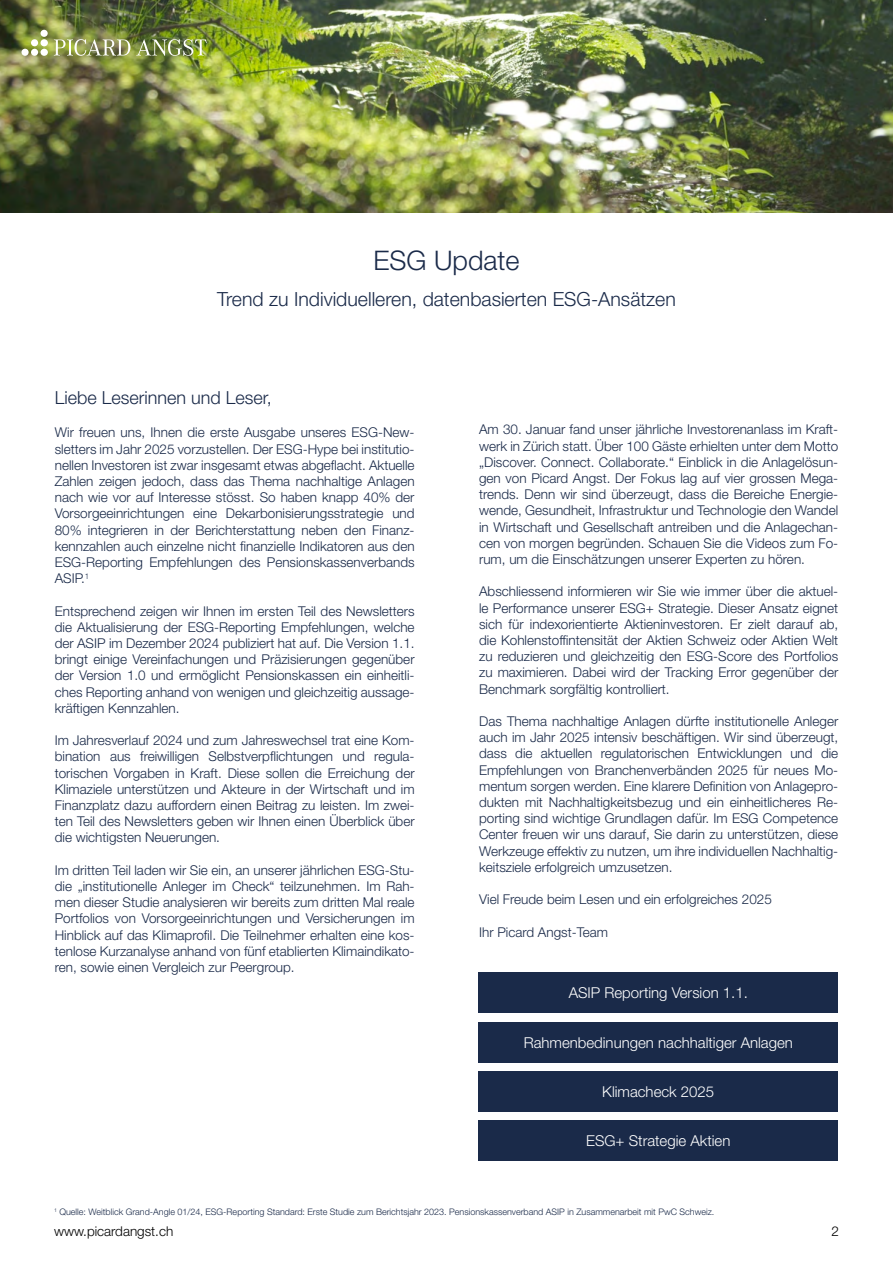
<style>
.page{position:relative;width:893px;height:1263px;background:#fff}
.page>*{position:absolute;margin:0;border:0;box-sizing:border-box;transform-origin:0 0}
.t1{font:300 27px "Helvetica Neue LT Std";color:#1a2a49}
.t2{font:300 19.5px "Helvetica Neue LT Std";color:#1a2a49}
.t3{font:300 18px "Helvetica Neue LT Std";color:#1a2a49}
.t4{font:300 15px "Helvetica Neue LT Std";color:#fff}
.t5{font:300 13.5px/16.2px "Helvetica Neue LT Std";color:#1a2a49;text-align:justify}
.t6{font:300 13.5px "Helvetica Neue LT Std";color:#000}
.t7{font:300 9px "Helvetica Neue LT Std";color:#1a2a49}
</style>
<div class="page">
<div style="left:478px;top:1071px;width:360px;height:41px;background:#1a2a49"></div>
<div style="left:478px;top:1022px;width:360px;height:41px;background:#1a2a49"></div>
<div style="left:478px;top:1120px;width:360px;height:41px;background:#1a2a49"></div>
<div style="left:478px;top:972px;width:360px;height:41px;background:#1a2a49"></div>
<img style="left:0;top:0;width:893px;height:213px">
<img style="left:22px;top:30px;width:185px;height:26px">
<h1 class="t1" style="left:373px;top:244px;width:148px">ESG Update</h1>
<h2 class="t2" style="left:217px;top:287px;width:460px">Trend zu Individuelleren, datenbasierten ESG-Ansätzen</h2>
<h3 class="t3" style="left:55px;top:387px;width:219px">Liebe Leserinnen und Leser,</h3>
<p class="t5" style="left:55px;top:424px;width:361px">Wir freuen uns, Ihnen die erste Ausgabe unseres ESG-New&shy;sletters im Jahr 2025 vorzustellen. Der ESG-Hype bei institutio&shy;nellen Investoren ist zwar insgesamt etwas abgeflacht. Aktuelle Zahlen zeigen jedoch, dass das Thema nachhaltige Anlagen nach wie vor auf Interesse stösst. So haben knapp 40% der Vorsorgeeinrichtungen eine Dekarbonisierungsstrategie und 80% integrieren in der Berichterstattung neben den Finanz&shy;kennzahlen auch einzelne nicht finanzielle Indikatoren aus den ESG-Reporting Empfehlungen des Pensionskassenverbands ASIP.<sup>1</sup></p>
<p class="t5" style="left:55px;top:602px;width:361px">Entsprechend zeigen wir Ihnen im ersten Teil des Newsletters die Aktualisierung der ESG-Reporting Empfehlungen, welche der ASIP im Dezember 2024 publiziert hat auf. Die Version 1.1. bringt einige Vereinfachungen und Präzisierungen gegenüber der Version 1.0 und ermöglicht Pensionskassen ein einheitli&shy;ches Reporting anhand von wenigen und gleichzeitig aussage&shy;kräftigen Kennzahlen.</p>
<p class="t5" style="left:55px;top:732px;width:361px">Im Jahresverlauf 2024 und zum Jahreswechsel trat eine Kom&shy;bination aus freiwilligen Selbstverpflichtungen und regula&shy;torischen Vorgaben in Kraft. Diese sollen die Erreichung der Klimaziele unterstützen und Akteure in der Wirtschaft und im Finanzplatz dazu auffordern einen Beitrag zu leisten. Im zwei&shy;ten Teil des Newsletters geben wir Ihnen einen Überblick über die wichtigsten Neuerungen.</p>
<p class="t5" style="left:55px;top:861px;width:361px">Im dritten Teil laden wir Sie ein, an unserer jährlichen ESG-Stu&shy;die „institutionelle Anleger im Check“ teilzunehmen. Im Rah&shy;men dieser Studie analysieren wir bereits zum dritten Mal reale Portfolios von Vorsorgeeinrichtungen und Versicherungen im Hinblick auf das Klimaprofil. Die Teilnehmer erhalten eine kos&shy;tenlose Kurzanalyse anhand von fünf etablierten Klimaindikato&shy;ren, sowie einen Vergleich zur Peergroup.</p>
<p class="t5" style="left:479px;top:421px;width:361px">Am 30. Januar fand unser jährliche Investorenanlass im Kraft&shy;werk in Zürich statt. Über 100 Gäste erhielten unter dem Motto „Discover. Connect. Collaborate.“ Einblick in die Anlagelösun&shy;gen von Picard Angst. Der Fokus lag auf vier grossen Mega&shy;trends. Denn wir sind überzeugt, dass die Bereiche Energie&shy;wende, Gesundheit, Infrastruktur und Technologie den Wandel in Wirtschaft und Gesellschaft antreiben und die Anlagechan&shy;cen von morgen begründen. Schauen Sie die Videos zum Fo&shy;rum, um die Einschätzungen unserer Experten zu hören.</p>
<p class="t5" style="left:479px;top:583px;width:361px">Abschliessend informieren wir Sie wie immer über die aktuel&shy;le Performance unserer ESG+ Strategie. Dieser Ansatz eignet sich für indexorientierte Aktieninvestoren. Er zielt darauf ab, die Kohlenstoffintensität der Aktien Schweiz oder Aktien Welt zu reduzieren und gleichzeitig den ESG-Score des Portfolios zu maximieren. Dabei wird der Tracking Error gegenüber der Benchmark sorgfältig kontrolliert.</p>
<p class="t5" style="left:479px;top:713px;width:361px">Das Thema nachhaltige Anlagen dürfte institutionelle Anleger auch im Jahr 2025 intensiv beschäftigen. Wir sind überzeugt, dass die aktuellen regulatorischen Entwicklungen und die Empfehlungen von Branchenverbänden 2025 für neues Mo&shy;mentum sorgen werden. Eine klarere Definition von Anlagepro&shy;dukten mit Nachhaltigkeitsbezug und ein einheitlicheres Re&shy;porting sind wichtige Grundlagen dafür. Im ESG Competence Center freuen wir uns darauf, Sie darin zu unterstützen, diese Werkzeuge effektiv zu nutzen, um ihre individuellen Nachhaltig&shy;keitsziele erfolgreich umzusetzen.</p>
<p class="t5" style="left:479px;top:891px;width:294px">Viel Freude beim Lesen und ein erfolgreiches 2025</p>
<p class="t5" style="left:479px;top:923px;width:130px">Ihr Picard Angst-Team</p>
<p class="t4" style="left:569px;top:984px;width:181px">ASIP Reporting Version 1.1.</p>
<p class="t4" style="left:524px;top:1033px;width:271px">Rahmenbedinungen nachhaltiger Anlagen</p>
<p class="t4" style="left:602px;top:1082px;width:113px">Klimacheck 2025</p>
<p class="t4" style="left:586px;top:1131px;width:146px">ESG+ Strategie Aktien</p>
<p class="t7" style="left:54px;top:1206px;width:662px"><sup>1</sup> Quelle: Weitblick Grand-Angle 01/24, ESG-Reporting Standard: Erste Studie zum Berichtsjahr 2023. Pensionskassenverband ASIP in Zusammenarbeit mit PwC Schweiz.</p>
<p class="t6" style="left:54px;top:1223px;width:121px">www.picardangst.ch</p>
<p class="t6" style="left:831px;top:1223px;width:9px">2</p>
</div>
